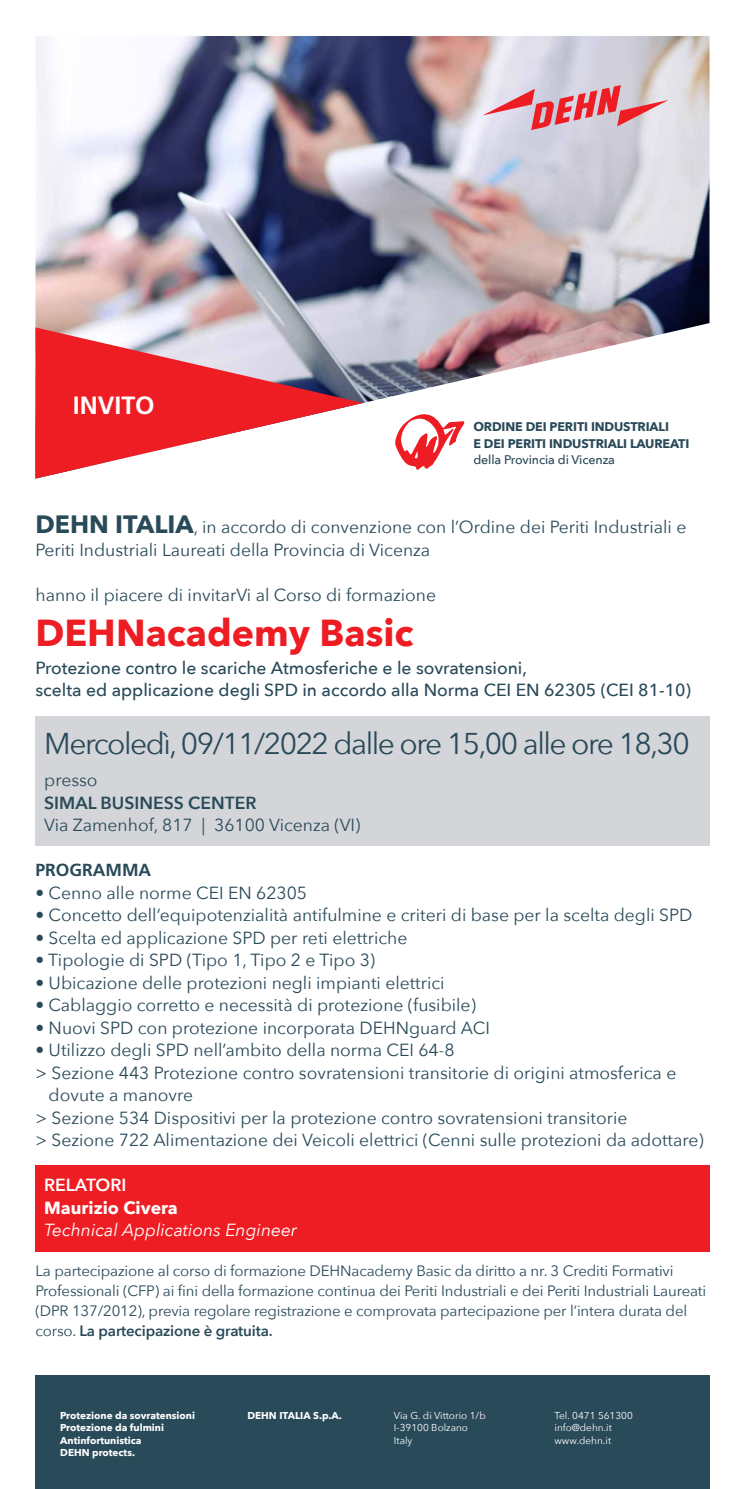
<style>
.page{position:relative;width:745px;height:1489px;background:#fff}
.page>*{position:absolute;margin:0;border:0;box-sizing:border-box;transform-origin:0 0}
.t1{font:700 37.5px "Avenir Next";color:#ee1d23}
.t2{font:30px "Avenir Next";letter-spacing:-.05em;color:#294a59}
.t3{font:700 25px "Frutiger";color:#fff}
.t4{font:17.5px/22.5px "Avenir Next";color:#294a59}
.t5{font:500 17.5px/22.5px "Avenir Next";color:#294a59}
.t6{font:italic 17.5px "Avenir Next";color:#fff}
.t7{font:600 17.5px "Avenir Next";color:#294a59}
.t8{font:700 17.5px "Avenir Next";color:#fff}
.t9{font:700 17.5px "Frutiger";color:#294a59}
.t10{font:600 17.5px "Avenir Next";color:#fff}
.t11{font:15px/20px "Avenir Next";letter-spacing:-.01em;color:#294a59}
.t12{font:700 12.5px/16.2px "Avenir Next";letter-spacing:-.01em;color:#294a59}
.t13{font:500 12.5px "Avenir Next";letter-spacing:-.01em;color:#294a59}
.t14{font:700 10px/12.5px "Avenir Next";color:#fff}
.t15{font:10px/12.5px "Avenir Next";color:#fff}
.s1{font-weight:700;font-size:25px}
.s2{font-weight:600}
</style>
<div class="page">
<img style="left:35px;top:36px;width:674px;height:388px">
<svg style="left:35px;top:327px;width:328px;height:151px"></svg>
<div style="left:35px;top:1164px;width:674px;height:87px;background:#ee1d23"></div>
<div style="left:35px;top:715px;width:674px;height:130px;background:#d4d5d9"></div>
<div style="left:35px;top:1375px;width:674px;height:113px;background:#294a59"></div>
<svg style="left:482px;top:85px;width:186px;height:45px;background:#dda5af"></svg>
<svg style="left:395px;top:414px;width:69px;height:56px"></svg>
<h3 class="t3" style="left:73px;top:390px;width:83px">INVITO</h3>
<p class="t12" style="left:473px;top:418px;width:217px">ORDINE DEI PERITI INDUSTRIALI<br>E DEI PERITI INDUSTRIALI LAUREATI</p>
<p class="t13" style="left:473px;top:449px;width:143px">della Provincia di Vicenza</p>
<p class="t4" style="left:35px;top:515px;width:652px"><span class="s1">DEHN ITALIA</span>, in accordo di convenzione con l’Ordine dei Periti Industriali e<br>Periti Industriali Laureati della Provincia di Vicenza</p>
<p class="t4" style="left:35px;top:583px;width:402px">hanno il piacere di invitarVi al Corso di formazione</p>
<h1 class="t1" style="left:35px;top:600px;width:379px">DEHNacademy Basic</h1>
<p class="t5" style="left:35px;top:655px;width:656px">Protezione contro le scariche Atmosferiche e le sovratensioni,<br>scelta ed applicazione degli SPD in accordo alla Norma CEI EN 62305 (CEI 81-10)</p>
<h2 class="t2" style="left:44px;top:717px;width:646px">Mercoledì, 09/11/2022 dalle ore 15,00 alle ore 18,30</h2>
<p class="t4" style="left:44px;top:768px;width:55px">presso</p>
<p class="t7" style="left:44px;top:787px;width:214px">SIMAL BUSINESS CENTER</p>
<p class="t4" style="left:44px;top:813px;width:317px">Via Zamenhof, 817 | 36100 Vicenza (VI)</p>
<p class="t9" style="left:35px;top:859px;width:117px">PROGRAMMA</p>
<p class="t4" style="left:35px;top:880px;width:273px">• Cenno alle norme CEI EN 62305</p>
<p class="t4" style="left:35px;top:903px;width:658px">• Concetto dell‘equipotenzialità antifulmine e criteri di base per la scelta degli SPD</p>
<p class="t4" style="left:35px;top:925px;width:373px">• Scelta ed applicazione SPD per reti elettriche</p>
<p class="t4" style="left:35px;top:948px;width:341px">• Tipologie di SPD (Tipo 1, Tipo 2 e Tipo 3)</p>
<p class="t4" style="left:35px;top:970px;width:410px">• Ubicazione delle protezioni negli impianti elettrici</p>
<p class="t4" style="left:35px;top:993px;width:441px">• Cablaggio corretto e necessità di protezione (fusibile)</p>
<p class="t4" style="left:35px;top:1015px;width:455px">• Nuovi SPD con protezione incorporata DEHNguard ACI</p>
<p class="t4" style="left:35px;top:1038px;width:420px">• Utilizzo degli SPD nell’ambito della norma CEI 64-8</p>
<p class="t4" style="left:35px;top:1060px;width:642px">&gt; Sezione 443 Protezione contro sovratensioni transitorie di origini atmosferica e</p>
<p class="t4" style="left:49px;top:1083px;width:146px">dovute a manovre</p>
<p class="t4" style="left:35px;top:1105px;width:593px">&gt; Sezione 534 Dispositivi per la protezione contro sovratensioni transitorie</p>
<p class="t4" style="left:35px;top:1128px;width:669px">&gt; Sezione 722 Alimentazione dei Veicoli elettrici (Cenni sulle protezioni da adottare)</p>
<p class="t10" style="left:44px;top:1170px;width:84px">RELATORI</p>
<p class="t8" style="left:44px;top:1192px;width:135px">Maurizio Civera</p>
<p class="t6" style="left:44px;top:1215px;width:254px">Technical Applications Engineer</p>
<p class="t11" style="left:35px;top:1260px;width:671px">La partecipazione al corso di formazione DEHNacademy Basic da diritto a nr. 3 Crediti Formativi Professionali (CFP) ai fini della formazione continua dei Periti Industriali e dei Periti Industriali Laureati (DPR 137/2012), previa regolare registrazione e comprovata partecipazione per l’intera durata del corso. <span class="s2">La partecipazione è gratuita.</span></p>
<p class="t14" style="left:60px;top:1408px;width:136px">Protezione da sovratensioni<br>Protezione da fulmini<br>Antinfortunistica<br>DEHN protects.</p>
<p class="t14" style="left:247px;top:1408px;width:96px">DEHN ITALIA S.p.A.</p>
<p class="t15" style="left:393px;top:1408px;width:93px">Via G. di Vittorio 1/b<br>I-39100 Bolzano<br>Italy</p>
<p class="t15" style="left:554px;top:1408px;width:80px">Tel. 0471 561300 info@dehn.it www.dehn.it</p>
</div>
